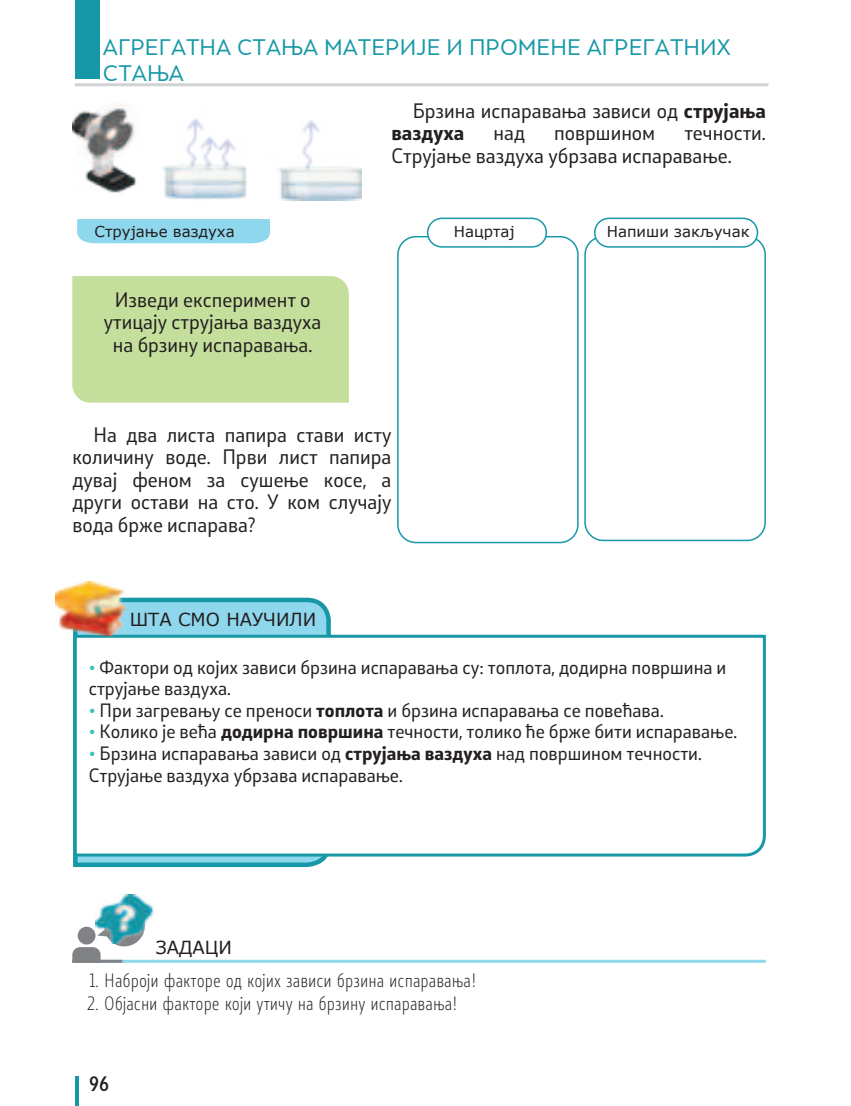
<style>
.page{position:relative;width:851px;height:1106px;background:#fff}
.page>*{position:absolute;margin:0;border:0;box-sizing:border-box;transform-origin:0 0}
.t1{font:21px/25.2px "Skola Sans Offc";color:#1698a7}
.t2{font:19.5px/22.5px "Stobi Sans";color:#231f20}
.t3{font:500 19.5px "Skola Sans Cn";color:#231f20}
.t4{font:18px/21.6px "Stobi Sans";color:#231f20}
.t5{font:300 18px "Stobi Sans Cn";color:#231f20}
.t6{font:18px "Verdana";color:#231f20}
.t7{font:15px "Verdana";color:#231f20}
.s1{font-weight:700}
.s2{color:#40bfbf}
</style>
<div class="page">
<hr style="left:75px;top:83px;width:693px;height:3px;background:#d1d2d4">
<div style="left:75px;top:0;width:25px;height:79px;background:#1698a7"></div>
<hr style="left:75px;top:1076px;width:3px;height:30px;background:#1698a7">
<img style="left:72px;top:105px;width:289px;height:95px">
<div style="left:77px;top:219px;width:193px;height:24px;background:#8fd7ed"></div>
<div style="left:72px;top:276px;width:277px;height:126px;background:#c4df9b"></div>
<div style="left:584px;top:236px;width:181px;height:305px;border:1px solid #1698a7;border-radius:18px"></div>
<div style="left:397px;top:236px;width:181px;height:307px;border:1px solid #1698a7;border-radius:18px"></div>
<div style="left:427px;top:218px;width:119px;height:29px;background:#fff;border-radius:14px"></div>
<div style="left:427px;top:218px;width:120px;height:30px;border:1px solid #1698a7;border-radius:14px"></div>
<div style="left:594px;top:218px;width:163px;height:29px;background:#fff;border-radius:14px"></div>
<div style="left:594px;top:218px;width:164px;height:30px;border:1px solid #1698a7;border-radius:14px"></div>
<svg style="left:73px;top:597px;width:258px;height:271px;background:#7bcbde"></svg>
<svg style="left:73px;top:633px;width:693px;height:225px"></svg>
<img style="left:55px;top:581px;width:71px;height:54px">
<hr style="left:72px;top:959px;width:693px;height:3px;background:#8fd7ed">
<svg style="left:72px;top:926px;width:76px;height:36px"></svg>
<hr style="left:72px;top:959px;width:50px;height:3px;background:#808285">
<img style="left:95px;top:894px;width:59px;height:49px">
<p class="t1" style="left:103px;top:35px;width:629px">АГРЕГАТНА СТАЊА МАТЕРИЈЕ И ПРОМЕНЕ АГРЕГАТНИХ<br>СТАЊА</p>
<p class="t7" style="left:95px;top:221px;width:142px">Струјање ваздуха</p>
<p class="t2" style="left:104px;top:288px;width:219px;text-align:center">Изведи експеримент о утицају струјања ваздуха на брзину испаравања.</p>
<p class="t2" style="left:391px;top:99px;width:376px;text-indent:21px">Брзина испаравања зависи од <span class="s1">струјања ваздуха</span></p>
<p class="t2" style="left:391px;top:121px;width:376px;text-indent:293px">течности.<br>Струјање ваздуха убрзава испаравање.</p>
<p class="t2" style="left:493px;top:121px;width:33px">над</p>
<p class="t2" style="left:554px;top:121px;width:103px">површином</p>
<p class="t7" style="left:454px;top:221px;width:62px">Нацртај</p>
<p class="t7" style="left:606px;top:222px;width:144px">Напиши закључак</p>
<p class="t2" style="left:72px;top:423px;width:320px;text-align:justify;text-indent:21px">На два листа папира стави исту количину воде. Први лист папира дувај феном за сушење косе, а други остави на сто. У ком случају вода брже испарава?</p>
<p class="t6" style="left:130px;top:607px;width:188px">ШТА СМО НАУЧИЛИ</p>
<p class="t4" style="left:89px;top:656px;width:639px"><span class="s2">•</span> Фактори од којих зависи брзина испаравања су: топлота, додирна површина и струјање ваздуха.</p>
<p class="t4" style="left:89px;top:699px;width:576px"><span class="s2">•</span> При загревању се преноси <span class="s1">топлота</span> и брзина испаравања се повећава.</p>
<p class="t4" style="left:89px;top:720px;width:650px"><span class="s2">•</span> Колико је већа <span class="s1">додирна површина</span> течности, толико ће брже бити испаравање.</p>
<p class="t4" style="left:89px;top:742px;width:614px"><span class="s2">•</span> Брзина испаравања зависи од <span class="s1">струјања ваздуха</span> над површином течности.<br>Струјање ваздуха убрзава испаравање.</p>
<p class="t6" style="left:156px;top:935px;width:78px">ЗАДАЦИ</p>
<p class="t5" style="left:89px;top:968px;width:389px">1. Наброји факторе од којих зависи брзина испаравања!</p>
<p class="t5" style="left:87px;top:990px;width:372px">2. Објасни факторе који утичу на брзину испаравања!</p>
<p class="t3" style="left:89px;top:1072px;width:21px">96</p>
</div>
